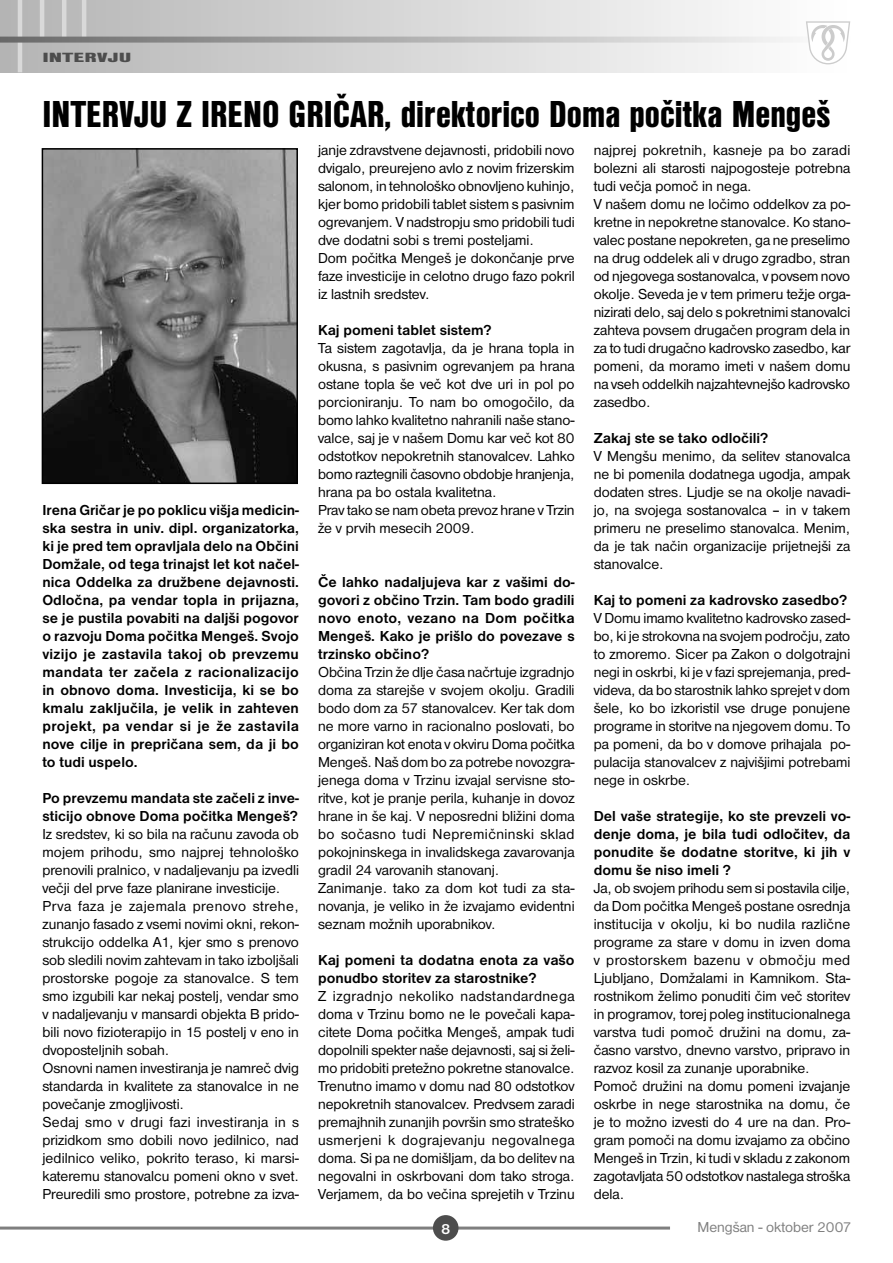
<style>
.page{position:relative;width:893px;height:1263px;background:#fff}
.page>*{position:absolute;margin:0;border:0;box-sizing:border-box;transform-origin:0 0}
.t1{font:39px "Nimbus San DEE Blac Cond";color:#000}
.t2{font:15px/18px "Nimbus San DEE";color:#000}
.t3{font:700 15px/18px "Nimbus San DEE";color:#000;text-align:justify}
.t4{font:15px "Nimbus San DEE";color:#7f7f7f}
.t5{font:700 15px "Nimbus San DEE";color:#fff}
.t6{font:13.8px "Nimbus San DEE Blac Cond";color:#4d4d4d;scale:2 1}
</style>
<div class="page">
<div style="left:0;top:0;width:850px;height:72px;background:linear-gradient(to right,#b3b3b3,#fff)"></div>
<hr style="left:0;top:1227px;width:670px;height:3px;background:#7f7f7f">
<div style="left:433px;top:1215px;width:25px;height:26px;background:#4d4d4d;border-radius:50%"></div>
<hr style="left:82px;top:0;width:4px;height:41px;background:#d9d9d9">
<hr style="left:62px;top:0;width:4px;height:41px;background:#d9d9d9">
<hr style="left:18px;top:0;width:4px;height:72px;background:#d9d9d9">
<hr style="left:40px;top:0;width:4px;height:41px;background:#d9d9d9">
<svg style="left:0;top:37px;width:806px;height:6px;background:#b2b2b2"></svg>
<svg style="left:806px;top:21px;width:44px;height:43px"></svg>
<img style="left:45px;top:151px;width:250px;height:330px">
<div style="left:42px;top:148px;width:256px;height:336px;border:2px solid #000"></div>
<p class="t6" style="left:42px;top:52px;width:46px">INTERVJU</p>
<h1 class="t1" style="left:42px;top:99px;width:789px">INTERVJU Z IRENO GRIČAR, direktorico Doma počitka Mengeš</h1>
<p class="t3" style="left:42px;top:502px;width:258px">Irena Gričar je po poklicu višja medicin&shy;ska sestra in univ. dipl. organizatorka, ki je pred tem opravljala delo na Občini Domžale, od tega trinajst let kot načel&shy;nica Oddelka za družbene dejavnosti.<br>Odločna, pa vendar topla in prijazna, se je pustila povabiti na daljši pogovor o razvoju Doma počitka Mengeš. Svojo vizijo je zastavila takoj ob prevzemu mandata ter začela z racionalizacijo in obnovo doma. Investicija, ki se bo kmalu zaključila, je velik in zahteven projekt, pa vendar si je že zastavila nove cilje in prepričana sem, da ji bo to tudi uspelo.</p>
<p class="t3" style="left:42px;top:790px;width:258px">Po prevzemu mandata ste začeli z inve&shy;sticijo obnove Doma počitka Mengeš?</p>
<p class="t2" style="left:42px;top:826px;width:258px">Iz sredstev, ki so bila na računu zavoda ob mojem prihodu, smo najprej tehnološko prenovili pralnico, v nadaljevanju pa izvedli večji del prve faze planirane investicije.<br>Prva faza je zajemala prenovo strehe, zunanjo fasado z vsemi novimi okni, rekon&shy;strukcijo oddelka A1, kjer smo s prenovo sob sledili novim zahtevam in tako izboljšali prostorske pogoje za stanovalce. S tem smo izgubili kar nekaj postelj, vendar smo v nadaljevanju v mansardi objekta B prido&shy;bili novo fizioterapijo in 15 postelj v eno in dvoposteljnih sobah.<br>Osnovni namen investiranja je namreč dvig standarda in kvalitete za stanovalce in ne povečanje zmogljivosti.<br>Sedaj smo v drugi fazi investiranja in s prizidkom smo dobili novo jedilnico, nad jedilnico veliko, pokrito teraso, ki marsi&shy;kateremu stanovalcu pomeni okno v svet.<br>Preuredili smo prostore, potrebne za izva-</p>
<p class="t2" style="left:318px;top:142px;width:258px">janje zdravstvene dejavnosti, pridobili novo dvigalo, preurejeno avlo z novim frizerskim salonom, in tehnološko obnovljeno kuhinjo, kjer bomo pridobili tablet sistem s pasivnim ogrevanjem. V nadstropju smo pridobili tudi dve dodatni sobi s tremi posteljami.<br>Dom počitka Mengeš je dokončanje prve faze investicije in celotno drugo fazo pokril iz lastnih sredstev.</p>
<p class="t3" style="left:318px;top:322px;width:175px">Kaj pomeni tablet sistem?</p>
<p class="t2" style="left:318px;top:340px;width:258px">Ta sistem zagotavlja, da je hrana topla in okusna, s pasivnim ogrevanjem pa hrana ostane topla še več kot dve uri in pol po porcioniranju. To nam bo omogočilo, da bomo lahko kvalitetno nahranili naše stano&shy;valce, saj je v našem Domu kar več kot 80 odstotkov nepokretnih stanovalcev. Lahko bomo raztegnili časovno obdobje hranjenja, hrana pa bo ostala kvalitetna.<br>Prav tako se nam obeta prevoz hrane v Trzin že v prvih mesecih 2009.</p>
<p class="t3" style="left:318px;top:574px;width:258px">Če lahko nadaljujeva kar z vašimi do&shy;govori z občino Trzin. Tam bodo gradili novo enoto, vezano na Dom počitka Mengeš. Kako je prišlo do povezave s trzinsko občino?</p>
<p class="t2" style="left:318px;top:664px;width:258px">Občina Trzin že dlje časa načrtuje izgradnjo doma za starejše v svojem okolju. Gradili bodo dom za 57 stanovalcev. Ker tak dom ne more varno in racionalno poslovati, bo organiziran kot enota v okviru Doma počitka Mengeš. Naš dom bo za potrebe novozgra&shy;jenega doma v Trzinu izvajal servisne sto&shy;ritve, kot je pranje perila, kuhanje in dovoz hrane in še kaj. V neposredni bližini doma bo sočasno tudi Nepremičninski sklad pokojninskega in invalidskega zavarovanja gradil 24 varovanih stanovanj.<br>Zanimanje. tako za dom kot tudi za sta&shy;novanja, je veliko in že izvajamo evidentni seznam možnih uporabnikov.</p>
<p class="t3" style="left:318px;top:952px;width:258px">Kaj pomeni ta dodatna enota za vašo ponudbo storitev za starostnike?</p>
<p class="t2" style="left:318px;top:988px;width:258px;text-align:justify">Z izgradnjo nekoliko nadstandardnega doma v Trzinu bomo ne le povečali kapa&shy;citete Doma počitka Mengeš, ampak tudi dopolnili spekter naše dejavnosti, saj si želi&shy;mo pridobiti pretežno pokretne stanovalce.<br>Trenutno imamo v domu nad 80 odstotkov nepokretnih stanovalcev. Predvsem zaradi premajhnih zunanjih površin smo strateško usmerjeni k dograjevanju negovalnega doma. Si pa ne domišljam, da bo delitev na negovalni in oskrbovani dom tako stroga.<br>Verjamem, da bo večina sprejetih v Trzinu</p>
<p class="t2" style="left:594px;top:142px;width:258px">najprej pokretnih, kasneje pa bo zaradi bolezni ali starosti najpogosteje potrebna tudi večja pomoč in nega.<br>V našem domu ne ločimo oddelkov za po&shy;kretne in nepokretne stanovalce. Ko stano&shy;valec postane nepokreten, ga ne preselimo na drug oddelek ali v drugo zgradbo, stran od njegovega sostanovalca, v povsem novo okolje. Seveda je v tem primeru težje orga&shy;nizirati delo, saj delo s pokretnimi stanovalci zahteva povsem drugačen program dela in za to tudi drugačno kadrovsko zasedbo, kar pomeni, da moramo imeti v našem domu na vseh oddelkih najzahtevnejšo kadrovsko zasedbo.</p>
<p class="t3" style="left:594px;top:430px;width:176px">Zakaj ste se tako odločili?</p>
<p class="t2" style="left:594px;top:448px;width:258px;text-align:justify">V Mengšu menimo, da selitev stanovalca ne bi pomenila dodatnega ugodja, ampak dodaten stres. Ljudje se na okolje navadi&shy;jo, na svojega sostanovalca – in v takem primeru ne preselimo stanovalca. Menim, da je tak način organizacije prijetnejši za stanovalce.</p>
<p class="t3" style="left:594px;top:592px;width:255px">Kaj to pomeni za kadrovsko zasedbo?</p>
<p class="t2" style="left:594px;top:610px;width:258px;text-align:justify">V Domu imamo kvalitetno kadrovsko zased&shy;bo, ki je strokovna na svojem področju, zato to zmoremo. Sicer pa Zakon o dolgotrajni negi in oskrbi, ki je v fazi sprejemanja, pred&shy;videva, da bo starostnik lahko sprejet v dom šele, ko bo izkoristil vse druge ponujene programe in storitve na njegovem domu. To pa pomeni, da bo v domove prihajala po&shy;pulacija stanovalcev z najvišjimi potrebami nege in oskrbe.</p>
<p class="t3" style="left:594px;top:808px;width:258px">Del vaše strategije, ko ste prevzeli vo&shy;denje doma, je bila tudi odločitev, da ponudite še dodatne storitve, ki jih v domu še niso imeli ?</p>
<p class="t2" style="left:594px;top:880px;width:258px">Ja, ob svojem prihodu sem si postavila cilje, da Dom počitka Mengeš postane osrednja institucija v okolju, ki bo nudila različne programe za stare v domu in izven doma v prostorskem bazenu v območju med Ljubljano, Domžalami in Kamnikom. Sta&shy;rostnikom želimo ponuditi čim več storitev in programov, torej poleg institucionalnega varstva tudi pomoč družini na domu, za&shy;časno varstvo, dnevno varstvo, pripravo in razvoz kosil za zunanje uporabnike.<br>Pomoč družini na domu pomeni izvajanje oskrbe in nege starostnika na domu, če je to možno izvesti do 4 ure na dan. Pro&shy;gram pomoči na domu izvajamo za občino Mengeš in Trzin, ki tudi v skladu z zakonom zagotavljata 50 odstotkov nastalega stroška dela.</p>
<p class="t5" style="left:441px;top:1223px;width:11px">8</p>
<p class="t4" style="left:697px;top:1221px;width:155px">Mengšan - oktober 2007</p>
</div>
